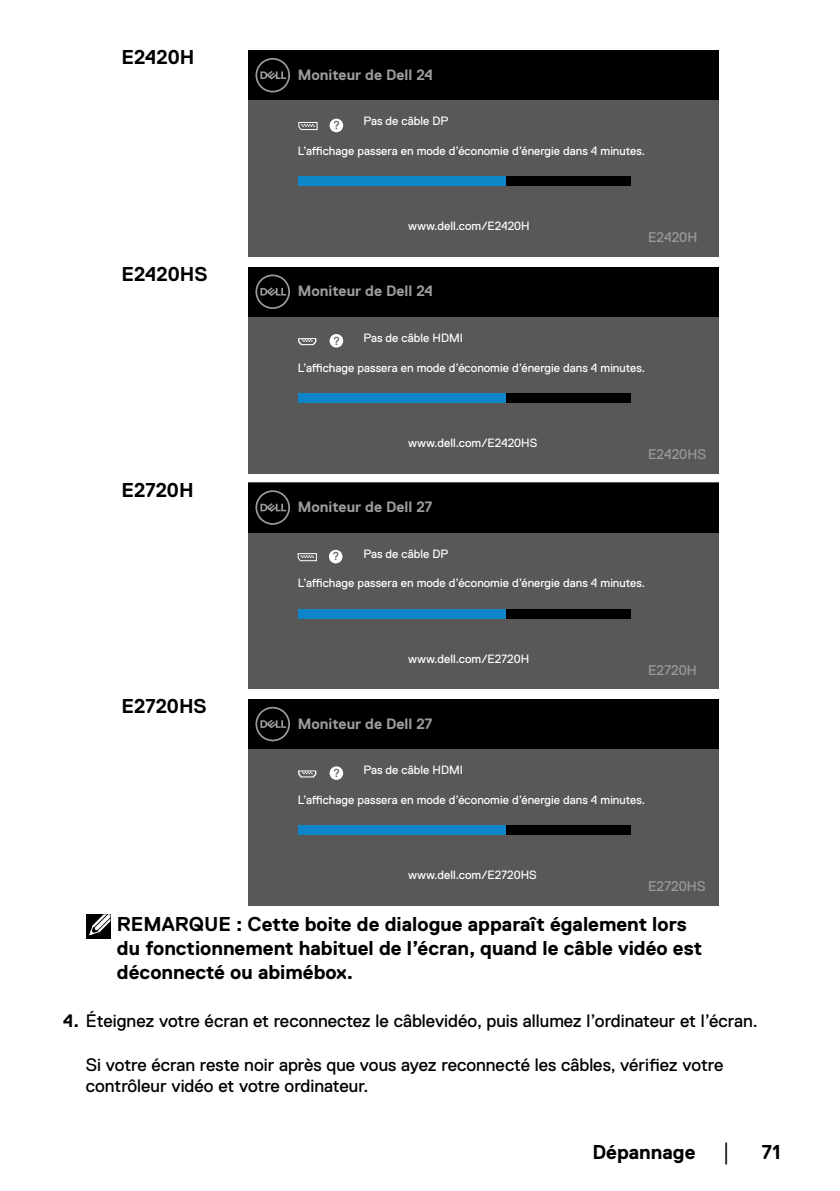
<style>
.page{position:relative;width:840px;height:1191px;background:#fff}
.page>*{position:absolute;margin:0;border:0;box-sizing:border-box;transform-origin:0 0}
.t1{font:700 20px/24px "Dell Replica";color:#000}
.t2{font:18px/21.6px "Dell Replica";color:#000}
.t3{font:18px "Arial";color:#000}
.t4{font:700 15px "Dell Replica";color:#9b9b9b}
.t5{font:14px "Dell Replica";color:#9b9b9b}
.t6{font:12px "Dell Replica";color:#fff}
.t7{font:11.6px "Dell Replica";color:#595757}
.s1{font-weight:700}
</style>
<div class="page">
<div style="left:86px;top:914px;width:24px;height:24px;background:#000"></div>
<svg style="left:89px;top:914px;width:21px;height:22px"></svg>
<div style="left:248px;top:50px;width:470px;height:207px;background:#595757"></div>
<div style="left:248px;top:483px;width:470px;height:206px;background:#595757"></div>
<div style="left:248px;top:267px;width:470px;height:206px;background:#595757"></div>
<div style="left:248px;top:699px;width:470px;height:206px;background:#595757"></div>
<div style="left:248px;top:50px;width:470px;height:50px;background:#000"></div>
<div style="left:248px;top:483px;width:470px;height:49px;background:#000"></div>
<div style="left:248px;top:267px;width:470px;height:50px;background:#000"></div>
<div style="left:248px;top:699px;width:470px;height:50px;background:#000"></div>
<svg style="left:255px;top:58px;width:35px;height:34px"></svg>
<svg style="left:255px;top:490px;width:35px;height:35px"></svg>
<svg style="left:255px;top:274px;width:35px;height:35px"></svg>
<svg style="left:255px;top:707px;width:35px;height:34px"></svg>
<div style="left:298px;top:177px;width:331px;height:9px;background:#000"></div>
<div style="left:298px;top:609px;width:331px;height:9px;background:#000"></div>
<div style="left:298px;top:393px;width:331px;height:9px;background:#000"></div>
<div style="left:298px;top:825px;width:331px;height:10px;background:#000"></div>
<div style="left:298px;top:177px;width:207px;height:9px;background:#0e87c9"></div>
<div style="left:298px;top:609px;width:207px;height:9px;background:#0e87c9"></div>
<div style="left:298px;top:393px;width:207px;height:9px;background:#0e87c9"></div>
<div style="left:298px;top:825px;width:207px;height:10px;background:#0e87c9"></div>
<svg style="left:329px;top:334px;width:14px;height:13px"></svg>
<svg style="left:298px;top:338px;width:18px;height:7px"></svg>
<svg style="left:329px;top:766px;width:14px;height:14px"></svg>
<svg style="left:298px;top:770px;width:18px;height:7px"></svg>
<svg style="left:329px;top:119px;width:14px;height:13px"></svg>
<svg style="left:298px;top:122px;width:19px;height:8px"></svg>
<svg style="left:329px;top:550px;width:13px;height:13px"></svg>
<svg style="left:297px;top:553px;width:20px;height:8px"></svg>
<h1 class="t1" style="left:121px;top:46px;width:74px">E2420H</h1>
<h1 class="t1" style="left:121px;top:262px;width:87px">E2420HS</h1>
<h1 class="t1" style="left:121px;top:478px;width:74px">E2720H</h1>
<h1 class="t1" style="left:121px;top:694px;width:87px">E2720HS</h1>
<p class="t4" style="left:298px;top:66px;width:137px">Moniteur de Dell 24</p>
<p class="t7" style="left:333px;top:119px;width:8px">?</p>
<p class="t6" style="left:363px;top:115px;width:86px">Pas de câble DP</p>
<p class="t6" style="left:298px;top:144px;width:348px">L’affichage passera en mode d’économie d’énergie dans 4 minutes.</p>
<p class="t6" style="left:408px;top:220px;width:123px">www.dell.com/E2420H</p>
<p class="t5" style="left:647px;top:230px;width:51px">E2420H</p>
<p class="t4" style="left:298px;top:283px;width:137px">Moniteur de Dell 24</p>
<p class="t7" style="left:333px;top:334px;width:8px">?</p>
<p class="t6" style="left:363px;top:331px;width:101px">Pas de câble HDMI</p>
<p class="t6" style="left:298px;top:361px;width:348px">L’affichage passera en mode d’économie d’énergie dans 4 minutes.</p>
<p class="t6" style="left:408px;top:436px;width:131px">www.dell.com/E2420HS</p>
<p class="t5" style="left:647px;top:446px;width:60px">E2420HS</p>
<p class="t4" style="left:298px;top:498px;width:136px">Moniteur de Dell 27</p>
<p class="t7" style="left:332px;top:550px;width:8px">?</p>
<p class="t6" style="left:363px;top:547px;width:86px">Pas de câble DP</p>
<p class="t6" style="left:298px;top:576px;width:348px">L’affichage passera en mode d’économie d’énergie dans 4 minutes.</p>
<p class="t6" style="left:408px;top:652px;width:123px">www.dell.com/E2720H</p>
<p class="t5" style="left:647px;top:662px;width:50px">E2720H</p>
<p class="t4" style="left:298px;top:715px;width:136px">Moniteur de Dell 27</p>
<p class="t7" style="left:333px;top:766px;width:8px">?</p>
<p class="t6" style="left:363px;top:763px;width:101px">Pas de câble HDMI</p>
<p class="t6" style="left:298px;top:793px;width:348px">L’affichage passera en mode d’économie d’énergie dans 4 minutes.</p>
<p class="t6" style="left:408px;top:868px;width:130px">www.dell.com/E2720HS</p>
<p class="t5" style="left:647px;top:878px;width:59px">E2720HS</p>
<h1 class="t1" style="left:117px;top:911px;width:586px">REMARQUE : Cette boite de dialogue apparaît également lors du fonctionnement habituel de l’écran, quand le câble vidéo est déconnecté ou abimébox.</h1>
<h2 class="t2" style="left:63px;top:1010px;width:695px"><span class="s1">4.</span> Éteignez votre écran et reconnectez le câblevidéo, puis allumez l’ordinateur et l’écran.</h2>
<h2 class="t2" style="left:86px;top:1053px;width:638px">Si votre écran reste noir après que vous ayez reconnecté les câbles, vérifiez votre contrôleur vidéo et votre ordinateur.</h2>
<h1 class="t1" style="left:592px;top:1140px;width:104px">Dépannage</h1>
<h2 class="t3" style="left:721px;top:1140px;width:13px">│</h2>
<h1 class="t1" style="left:761px;top:1140px;width:21px">71</h1>
</div>
